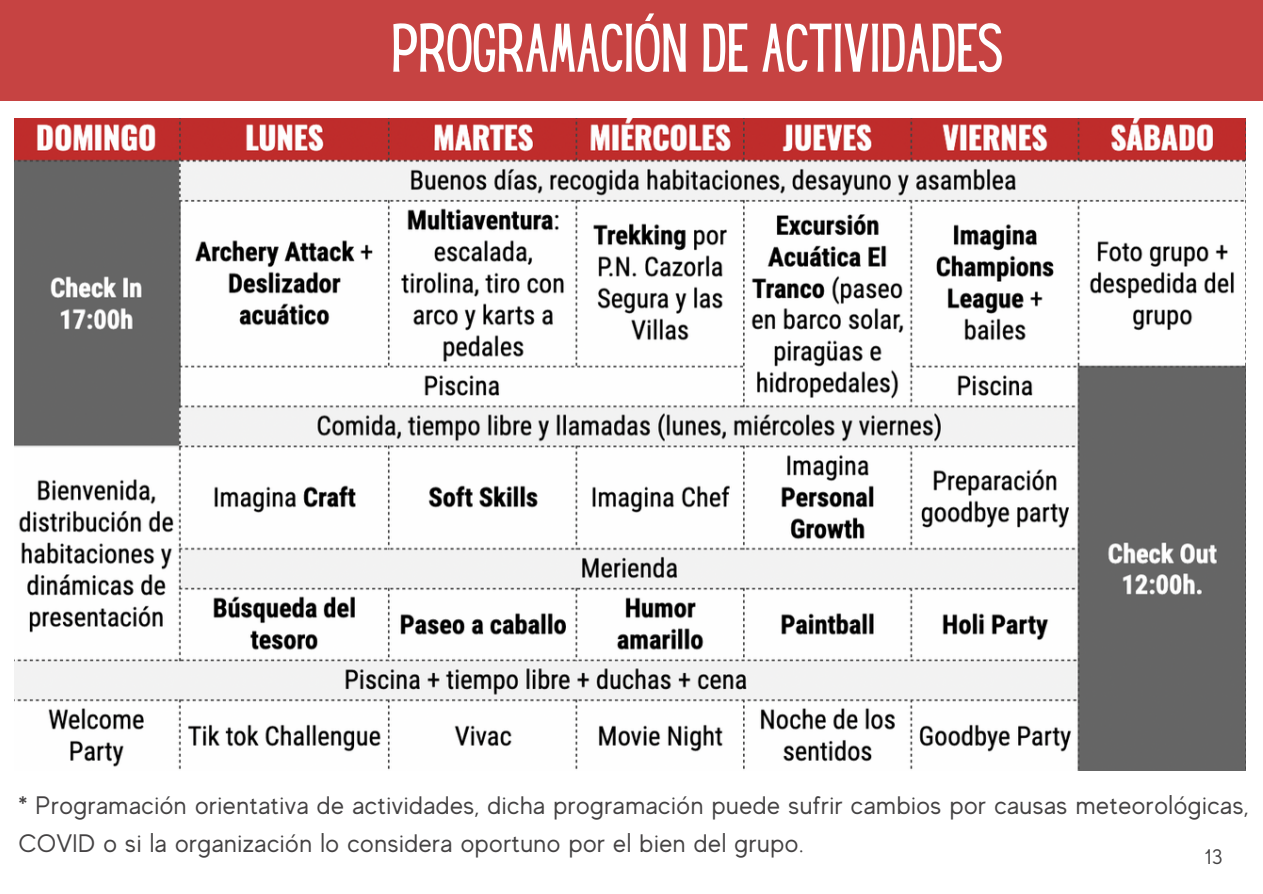
<style>
.page{position:relative;width:1263px;height:894px;background:#fff}
.page>*{position:absolute;margin:0;border:0;box-sizing:border-box;transform-origin:0 0}
.t1{font:60px "Hey Gotcha";color:#fff}
.t2{font:25.2px/38.2px "MADE Evolve Sans";letter-spacing:.025em;color:#444243}
.t3{font:21px "MADE Evolve Sans";color:#444243}
</style>
<div class="page">
<div style="left:0;top:0;width:1263px;height:100px;background:#c64342"></div>
<img style="left:14px;top:118px;width:1232px;height:652px">
<p class="t1" style="left:391px;top:24px;width:613px">PROGRAMACIÓN DE ACTIVIDADES</p>
<p class="t2" style="left:18px;top:786px;width:1231px">* Programación orientativa de actividades, dicha programación puede sufrir cambios por causas meteorológicas,<br>COVID o si la organización lo considera oportuno por el bien del grupo.</p>
<p class="t3" style="left:1205px;top:844px;width:19px">13</p>
</div>
